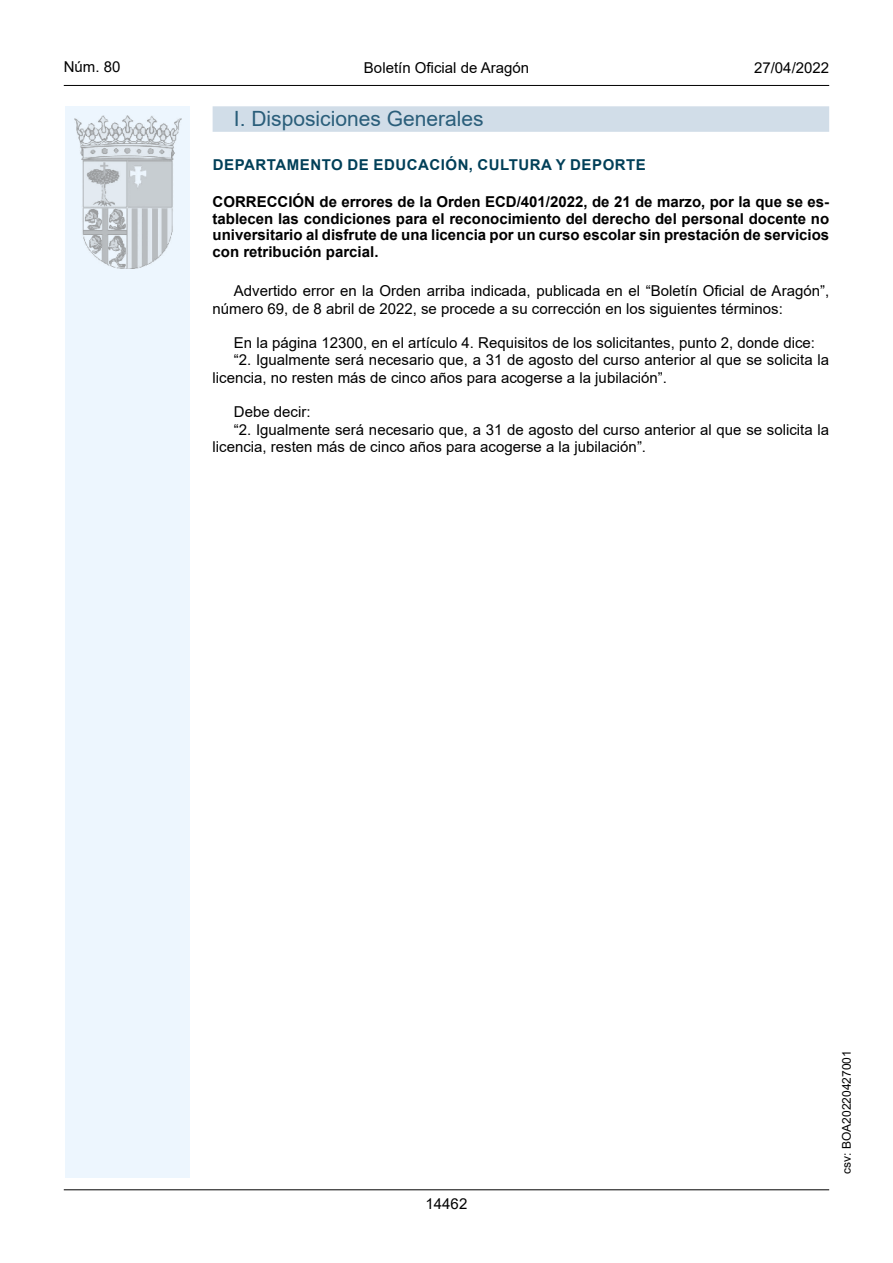
<style>
.page{position:relative;width:893px;height:1263px;background:#fff}
.page>*{position:absolute;margin:0;border:0;box-sizing:border-box;transform-origin:0 0}
.Titulo_sec{font:21px "Arial";color:#2a5e7a}
.inicio_de_parrafo{font:15px/17.2px "Arial";color:#000}
.Titulo_text{font:700 15px/16.5px "Arial";color:#000;text-align:justify}
.emisor_text{font:700 15px "Arial";letter-spacing:.035em;color:#003f58}
.estilo_head-c{font:15px "Arial";color:#000}
.estilo_head-d{font:15px "Arial MT2";color:#000}
.estilo_head-i{font:15px "Arial MT2";color:#000}
.numero_pagina{font:15px "Arial MT2";color:#000}
.estilo_head-i-2{font:12px "Arial MT2";color:#000}
</style>
<div class="page">
<div style="left:65px;top:106px;width:125px;height:1072px;background:#edf6fe"></div>
<img style="left:75px;top:115px;width:106px;height:153px">
<hr style="left:64px;top:85px;width:765px;height:1px;background:#000">
<hr style="left:64px;top:1189px;width:765px;height:1px;background:#000">
<div style="left:213px;top:106px;width:616px;height:26px;background:#d1dde8"></div>
<p class="estilo_head-i" style="left:64px;top:57px;width:58px">Núm. 80</p>
<p class="estilo_head-c" style="left:364px;top:57px;width:167px">Boletín Oficial de Aragón</p>
<p class="estilo_head-d" style="left:754px;top:57px;width:77px">27/04/2022</p>
<h3 class="Titulo_sec" style="left:234px;top:104px;width:251px">I. Disposiciones Generales</h3>
<h5 class="emisor_text" style="left:213px;top:154px;width:435px">DEPARTAMENTO DE EDUCACIÓN, CULTURA Y DEPORTE</h5>
<p class="Titulo_text" style="left:213px;top:194px;width:618px">CORRECCIÓN de errores de la Orden ECD/401/2022, de 21 de marzo, por la que se es&shy;tablecen las condiciones para el reconocimiento del derecho del personal docente no universitario al disfrute de una licencia por un curso escolar sin prestación de servicios con retribución parcial.</p>
<p class="inicio_de_parrafo" style="left:213px;top:282px;width:618px;text-indent:21px">Advertido error en la Orden arriba indicada, publicada en el “Boletín Oficial de Aragón”, número 69, de 8 abril de 2022, se procede a su corrección en los siguientes términos:</p>
<p class="inicio_de_parrafo" style="left:234px;top:334px;width:583px">En la página 12300, en el artículo 4. Requisitos de los solicitantes, punto 2, donde dice:</p>
<p class="inicio_de_parrafo" style="left:213px;top:351px;width:618px;text-indent:21px">“2. Igualmente será necesario que, a 31 de agosto del curso anterior al que se solicita la licencia, no resten más de cinco años para acogerse a la jubilación”.</p>
<p class="inicio_de_parrafo" style="left:234px;top:403px;width:78px">Debe decir:</p>
<p class="inicio_de_parrafo" style="left:213px;top:421px;width:618px;text-indent:21px">“2. Igualmente será necesario que, a 31 de agosto del curso anterior al que se solicita la licencia, resten más de cinco años para acogerse a la jubilación”.</p>
<p class="numero_pagina" style="left:426px;top:1193px;width:43px">14462</p>
<p class="estilo_head-i-2" style="left:838px;top:1174px;width:125px;rotate:-90deg">csv: BOA20220427001</p>
</div>
